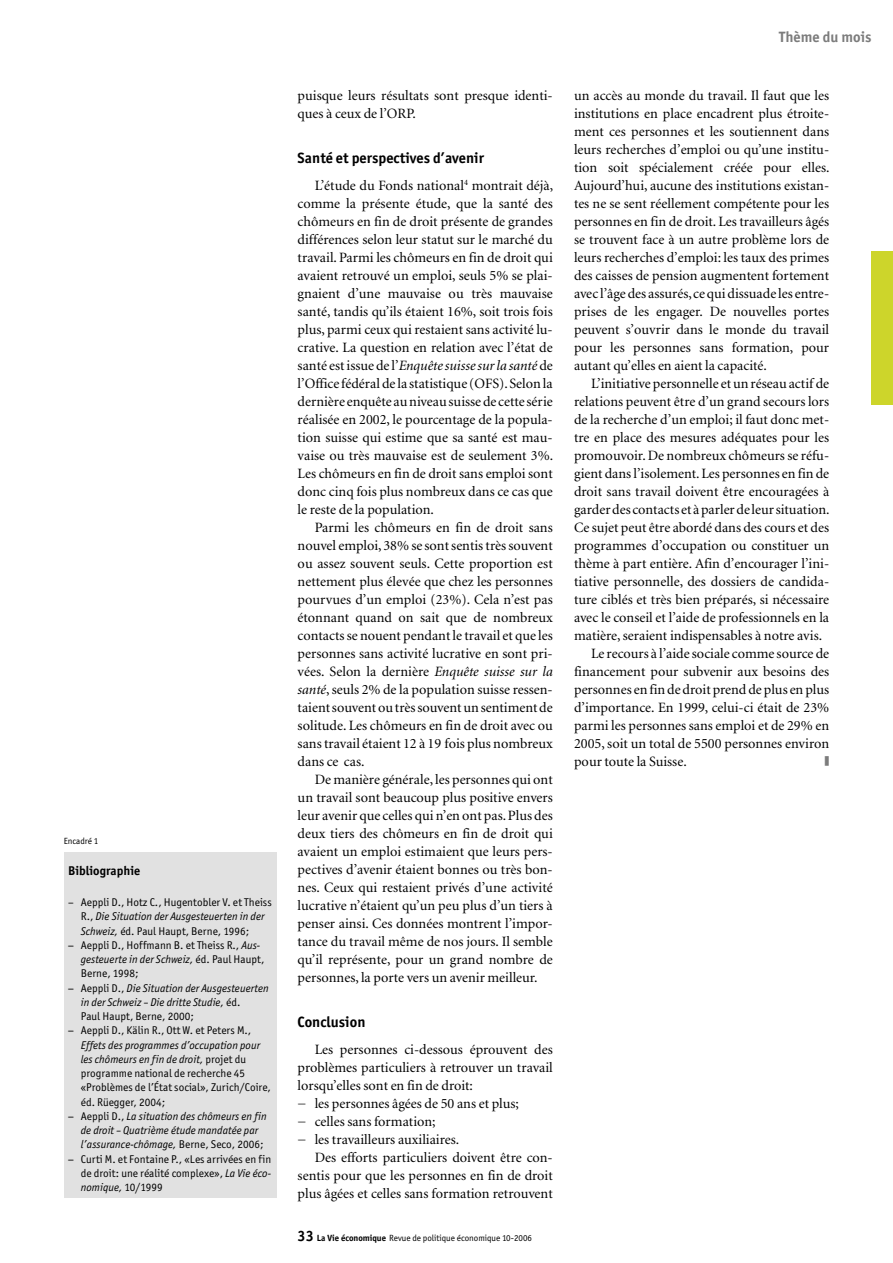
<style>
.page{position:relative;width:893px;height:1263px;background:#fff}
.page>*{position:absolute;margin:0;border:0;box-sizing:border-box;transform-origin:0 0}
._04_Zwischentitel_1{font:700 15px "Officina San ITC";letter-spacing:.005em;color:#000}
.t1{font:700 15px "Officina San ITC";letter-spacing:.005em;color:#7c7c7c}
._03_Grundschrift{font:14.25px/18px "Minion";color:#000;text-align:justify}
._10_Kasten-Titel{font:700 12.75px "Officina San ITC";letter-spacing:.005em;color:#000}
._12_Kasten-Text{font:11.25px/14.2px "Officina San ITC";letter-spacing:.005em;color:#000}
._12_Kasten-Text-2{font:italic 11.25px/14.2px "Officina San ITC";letter-spacing:.005em;color:#000}
._06_Abbildungen{font:9px "Officina San ITC";color:#000}
.s1{font-style:italic}
.s2{font-style:normal}
.s3{font-weight:700;font-size:15px}
.s4{font-weight:700}
</style>
<div class="page">
<div style="left:872px;top:252px;width:21px;height:153px;background:#cdd52b"></div>
<div style="left:64px;top:852px;width:212px;height:345px;background:#e1e1e1"></div>
<p class="_06_Abbildungen" style="left:64px;top:836px;width:36px">Encadré 1</p>
<p class="_10_Kasten-Titel" style="left:68px;top:863px;width:74px">Bibliographie</p>
<p class="_12_Kasten-Text" style="left:81px;top:895px;width:192px;text-indent:-13px">– Aeppli D., Hotz C., Hugentobler V. et Theiss<br>R., <span class="s1">Die Situation der Ausgesteuerten in der<br>Schweiz,</span> éd. Paul Haupt, Berne, 1996;</p>
<p class="_12_Kasten-Text" style="left:81px;top:938px;width:185px;text-indent:-13px">− Aeppli D., Hoffmann B. et Theiss R., <span class="s1">Aus&shy;gesteuerte in der Schweiz,</span> éd. Paul Haupt,<br>Berne, 1998;</p>
<p class="_12_Kasten-Text-2" style="left:81px;top:981px;width:189px;text-indent:-13px"><span class="s2">− Aeppli D.,</span> Die Situation der Ausgesteuerten in der Schweiz – Die dritte Studie, <span class="s2">éd.<br>Paul Haupt, Berne, 2000;</span></p>
<p class="_12_Kasten-Text" style="left:81px;top:1023px;width:192px;text-indent:-13px">− Aeppli D., Kälin R., Ott W. et Peters M., <span class="s1">Effets des programmes d’occupation pour les chômeurs en fin de droit,</span> projet du programme national de recherche 45 «Problèmes de l’État social», Zurich/Coire, éd. Rüegger, 2004;</p>
<p class="_12_Kasten-Text-2" style="left:81px;top:1109px;width:188px;text-indent:-13px"><span class="s2">− Aeppli D.,</span> La situation des chômeurs en fin de droit – Quatrième étude mandatée par l’assurance-chômage, <span class="s2">Berne, Seco, 2006;</span></p>
<p class="_12_Kasten-Text" style="left:81px;top:1152px;width:192px;text-align:justify;text-indent:-13px">− Curti M. et Fontaine P., «Les arrivées en fin de droit: une réalité complexe», <span class="s1">La Vie éco&shy;nomique,</span> 10/1999</p>
<p class="_03_Grundschrift" style="left:298px;top:86px;width:257px">puisque leurs résultats sont presque identi&shy;ques à ceux de l’ORP.</p>
<p class="_04_Zwischentitel_1" style="left:298px;top:148px;width:188px">Santé et perspectives d’avenir</p>
<p class="_03_Grundschrift" style="left:298px;top:176px;width:257px;text-indent:17px">L’étude du Fonds national<sup>4</sup> montrait déjà, comme la présente étude, que la santé des chômeurs en fin de droit présente de grandes différences selon leur statut sur le marché du travail. Parmi les chômeurs en fin de droit qui avaient retrouvé un emploi, seuls 5% se plai&shy;gnaient d’une mauvaise ou très mauvaise santé, tandis qu’ils étaient 16%, soit trois fois plus, parmi ceux qui restaient sans activité lu&shy;crative. La question en relation avec l’état de santé est issue de l’<span class="s1">Enquête suisse sur la santé</span> de l’Office fédéral de la statistique (OFS). Selon la dernière enquête au niveau suisse de cette série réalisée en 2002, le pourcentage de la popula&shy;tion suisse qui estime que sa santé est mau&shy;vaise ou très mauvaise est de seulement 3%.<br>Les chômeurs en fin de droit sans emploi sont donc cinq fois plus nombreux dans ce cas que le reste de la population.</p>
<p class="_03_Grundschrift" style="left:298px;top:518px;width:257px;text-indent:17px">Parmi les chômeurs en fin de droit sans nouvel emploi, 38% se sont sentis très souvent ou assez souvent seuls. Cette proportion est nettement plus élevée que chez les personnes pourvues d’un emploi (23%). Cela n’est pas étonnant quand on sait que de nombreux contacts se nouent pendant le travail et que les personnes sans activité lucrative en sont pri&shy;vées. Selon la dernière <span class="s1">Enquête suisse sur la santé</span>, seuls 2% de la population suisse ressen&shy;taient souvent ou très souvent un sentiment de solitude. Les chômeurs en fin de droit avec ou sans travail étaient 12 à 19 fois plus nombreux dans ce cas.</p>
<p class="_03_Grundschrift" style="left:298px;top:770px;width:257px;text-indent:17px">De manière générale, les personnes qui ont un travail sont beaucoup plus positive envers leur avenir que celles qui n’en ont pas. Plus des deux tiers des chômeurs en fin de droit qui avaient un emploi estimaient que leurs pers&shy;pectives d’avenir étaient bonnes ou très bon&shy;nes. Ceux qui restaient privés d’une activité lucrative n’étaient qu’un peu plus d’un tiers à penser ainsi. Ces données montrent l’impor&shy;tance du travail même de nos jours. Il semble qu’il représente, pour un grand nombre de personnes, la porte vers un avenir meilleur.</p>
<p class="_04_Zwischentitel_1" style="left:298px;top:1012px;width:69px">Conclusion</p>
<p class="_03_Grundschrift" style="left:298px;top:1040px;width:257px;text-indent:17px">Les personnes ci-dessous éprouvent des problèmes particuliers à retrouver un travail lorsqu’elles sont en fin de droit:</p>
<p class="_03_Grundschrift" style="left:298px;top:1094px;width:223px">− les personnes âgées de 50 ans et plus;</p>
<p class="_03_Grundschrift" style="left:298px;top:1112px;width:139px">− celles sans formation;</p>
<p class="_03_Grundschrift" style="left:298px;top:1130px;width:163px">− les travailleurs auxiliaires.</p>
<p class="_03_Grundschrift" style="left:298px;top:1148px;width:257px;text-indent:17px">Des efforts particuliers doivent être con&shy;sentis pour que les personnes en fin de droit plus âgées et celles sans formation retrouvent</p>
<p class="_06_Abbildungen" style="left:298px;top:1232px;width:236px"><span class="s3">33</span> <span class="s4">La Vie économique</span> Revue de politique économique 10-2006</p>
<p class="t1" style="left:779px;top:27px;width:94px">Thème du mois</p>
<p class="_03_Grundschrift" style="left:574px;top:86px;width:257px">un accès au monde du travail. Il faut que les institutions en place encadrent plus étroite&shy;ment ces personnes et les soutiennent dans leurs recherches d’emploi ou qu’une institu&shy;tion soit spécialement créée pour elles.<br>Aujourd’hui, aucune des institutions existan&shy;tes ne se sent réellement compétente pour les personnes en fin de droit. Les travailleurs âgés se trouvent face à un autre problème lors de leurs recherches d’emploi: les taux des primes des caisses de pension augmentent fortement avec l’âge des assurés, ce qui dissuade les entre&shy;prises de les engager. De nouvelles portes peuvent s’ouvrir dans le monde du travail pour les personnes sans formation, pour autant qu’elles en aient la capacité.</p>
<p class="_03_Grundschrift" style="left:574px;top:374px;width:257px;text-indent:17px">L’initiative personnelle et un réseau actif de relations peuvent être d’un grand secours lors de la recherche d’un emploi; il faut donc met&shy;tre en place des mesures adéquates pour les promouvoir. De nombreux chômeurs se réfu&shy;gient dans l’isolement. Les personnes en fin de droit sans travail doivent être encouragées à garder des contacts et à parler de leur situation.<br>Ce sujet peut être abordé dans des cours et des programmes d’occupation ou constituer un thème à part entière. Afin d’encourager l’ini&shy;tiative personnelle, des dossiers de candida&shy;ture ciblés et très bien préparés, si nécessaire avec le conseil et l’aide de professionnels en la matière, seraient indispensables à notre avis.</p>
<p class="_03_Grundschrift" style="left:574px;top:644px;width:257px;text-indent:17px">Le recours à l’aide sociale comme source de financement pour subvenir aux besoins des personnes en fin de droit prend de plus en plus d’importance. En 1999, celui-ci était de 23% parmi les personnes sans emploi et de 29% en 2005, soit un total de 5500 personnes environ pour toute la Suisse.</p>
</div>
